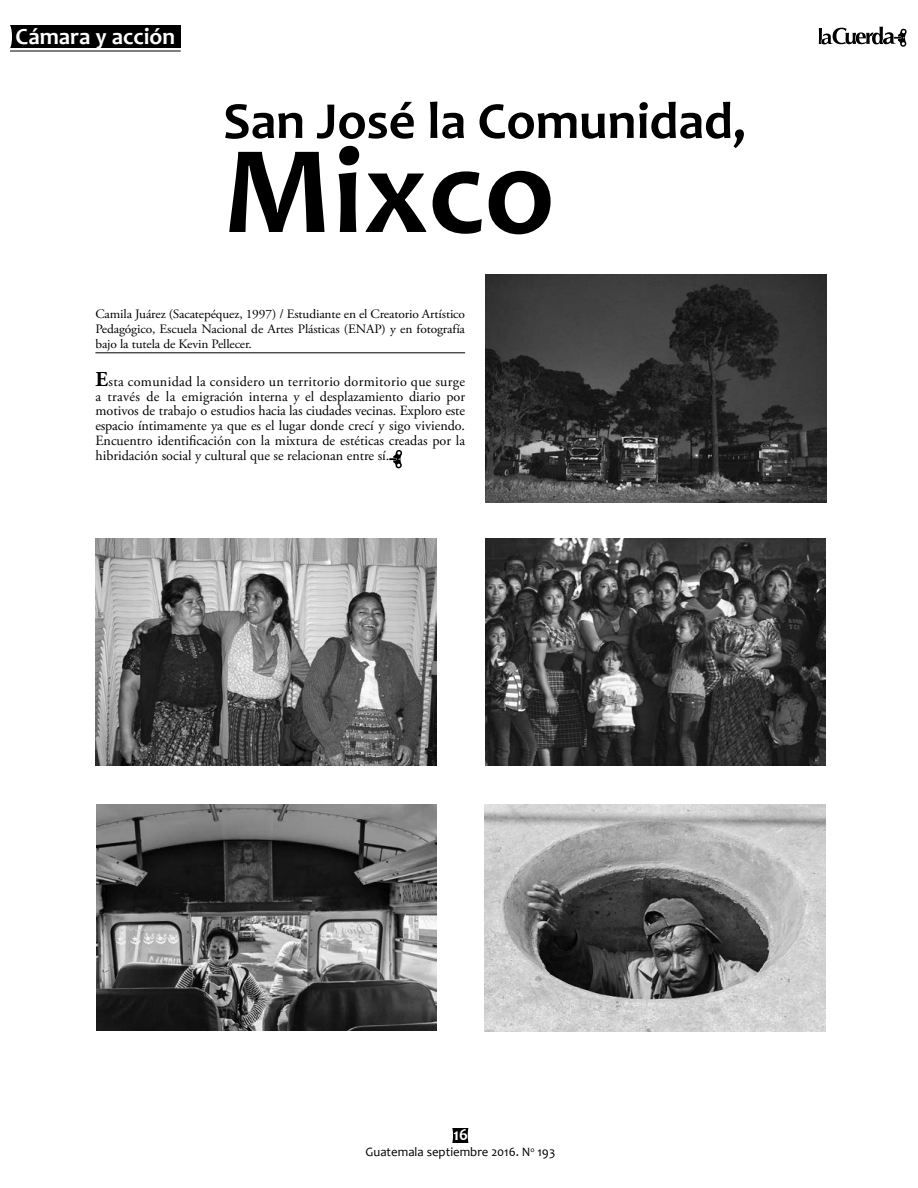
<style>
.page{position:relative;width:918px;height:1188px;background:#fff}
.page>*{position:absolute;margin:0;border:0;box-sizing:border-box;transform-origin:0 0}
.t1{font:700 126px "Candara";color:#000}
.t2{font:700 52.35px "Candara";color:#000}
.t3{font:700 23.1px "Candara";color:#fff}
.t4{font:700 16.65px "Candara";color:#fff}
.t5{font:14.1px/14.7px "Adobe Garamond Pro";color:#000;text-align:justify}
.t6{font:12.9px/14.9px "Adobe Garamond Pro";letter-spacing:-.01em;color:#000;text-align:justify;scale:1.04 1}
.t7{font:12.9px "Candara";color:#000}
.s1{font-weight:700;font-size:21.15px}
</style>
<div class="page">
<div style="left:9px;top:25px;width:172px;height:23px;background:#000"></div>
<div style="left:5px;top:24px;width:7px;height:26px;background:#fff;border-radius:50%"></div>
<hr style="left:10px;top:51px;width:171px;height:1px;background:#000">
<svg style="left:819px;top:27px;width:88px;height:20px"></svg>
<div style="left:452px;top:1128px;width:17px;height:15px;background:#000"></div>
<svg style="left:452px;top:1128px;width:1px;height:15px"></svg>
<svg style="left:468px;top:1128px;width:1px;height:15px"></svg>
<hr style="left:95px;top:352px;width:370px;height:1px;background:#000">
<svg style="left:389px;top:450px;width:14px;height:19px"></svg>
<img style="left:97px;top:804px;width:340px;height:227px">
<img style="left:485px;top:804px;width:341px;height:228px">
<img style="left:485px;top:539px;width:341px;height:227px">
<img style="left:485px;top:275px;width:341px;height:227px">
<img style="left:95px;top:538px;width:342px;height:228px">
<h3 class="t3" style="left:16px;top:22px;width:161px">Cámara y acción</h3>
<h2 class="t2" style="left:223px;top:88px;width:524px">San José la Comunidad,</h2>
<h1 class="t1" style="left:223px;top:112px;width:333px">Mixco</h1>
<p class="t6" style="left:95px;top:307px;width:357px">Camila Juárez (Sacatepéquez, 1997) / Estudiante en el Creatorio Artístico Pedagógico, Escuela Nacional de Artes Plásticas (ENAP) y en fotografía bajo la tutela de Kevin Pellecer.</p>
<p class="t5" style="left:95px;top:375px;width:371px"><span class="s1">E</span>sta comunidad la considero un territorio dormitorio que surge a través de la emigración interna y el desplazamiento diario por motivos de trabajo o estudios hacia las ciudades vecinas. Exploro este espacio íntimamente ya que es el lugar donde crecí y sigo viviendo.<br>Encuentro identificación con la mixtura de estéticas creadas por la hibridación social y cultural que se relacionan entre sí.</p>
<p class="t4" style="left:453px;top:1124px;width:16px">16</p>
<p class="t7" style="left:365px;top:1144px;width:191px">Guatemala septiembre 2016. N<sup>o</sup> 193</p>
</div>
